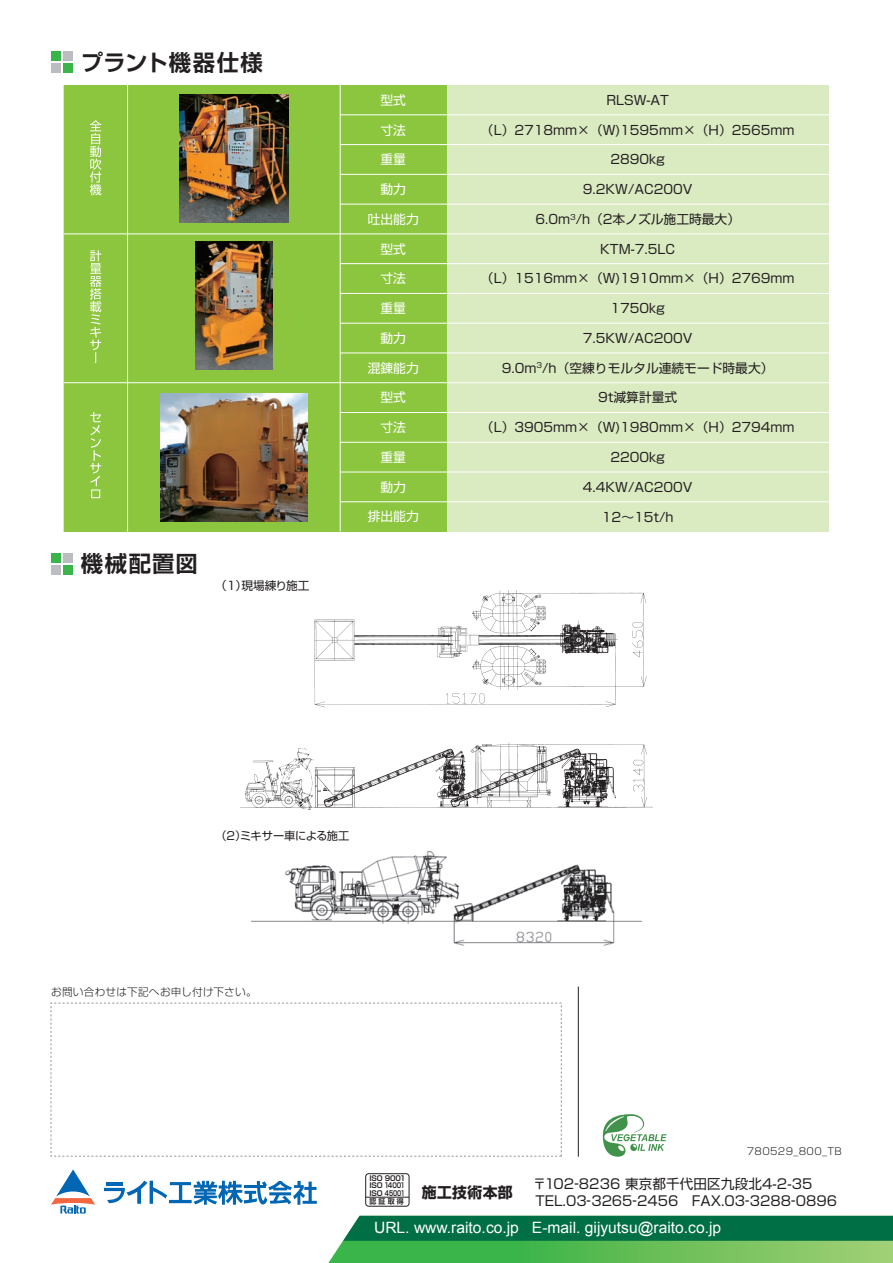
<style>
.page{position:relative;width:893px;height:1263px;background:#fff}
.page>*{position:absolute;margin:0;border:0;box-sizing:border-box;transform-origin:0 0}
.t1{font:700 22.35px "Shin Go Pro De";letter-spacing:.05em;color:#231f20}
.t2{font:15.6px "Arial";color:#fff}
.t3{font:700 14.85px "Shin Go Pro";letter-spacing:.03em;color:#231f20}
.t4{font:13.5px "Shin Go Pro";color:#231f20}
.t5{font:12.75px "Shin Go Pro";color:#231f20}
.t6{font:12.75px "Shin Go Pro";color:#fff}
.t7{font:11.7px "Shin Go Pro";color:#231f20}
.t8{font:11.25px "Shin Go Pro";letter-spacing:-.02em;color:#231f20}
.t9{font:300 10.65px "Shin Go Pro";letter-spacing:.025em;color:#231f20}
.t10{font:300 9.75px "Shin Go Pro";letter-spacing:.04em;color:#231f20}
.t11{font:7.5px "Shin Go Pro";color:#231f20}
.t12{font:700 7.2px/14.4px "Shin Go Pro De";letter-spacing:-.015em;color:#231f20}
.t13{font:700 6.9px "Shin Go Pro De";color:#231f20}
.s1{font-size:12.75px}
</style>
<div class="page">
<div style="left:64px;top:85px;width:765px;height:446px;background:#daeac1"></div>
<div style="left:64px;top:85px;width:382px;height:446px;background:#8bc63e"></div>
<div style="left:51px;top:52px;width:10px;height:9px;background:#3ab54a"></div>
<div style="left:63px;top:52px;width:10px;height:9px;background:#bcbdc0"></div>
<div style="left:51px;top:63px;width:10px;height:10px;background:#bcbdc0"></div>
<div style="left:63px;top:63px;width:10px;height:10px;background:#3ab54a"></div>
<div style="left:51px;top:553px;width:10px;height:10px;background:#3ab54a"></div>
<div style="left:63px;top:553px;width:10px;height:10px;background:#bcbdc0"></div>
<div style="left:51px;top:565px;width:10px;height:10px;background:#bcbdc0"></div>
<div style="left:63px;top:565px;width:10px;height:10px;background:#3ab54a"></div>
<svg style="left:90px;top:120px;width:11px;height:378px"></svg>
<hr style="left:340px;top:114px;width:489px;height:1px;background:#fff">
<hr style="left:340px;top:144px;width:489px;height:1px;background:#fff">
<hr style="left:340px;top:174px;width:489px;height:1px;background:#fff">
<hr style="left:340px;top:204px;width:489px;height:1px;background:#fff">
<hr style="left:64px;top:233px;width:765px;height:1px;background:#fff">
<hr style="left:340px;top:263px;width:489px;height:1px;background:#fff">
<hr style="left:340px;top:293px;width:489px;height:1px;background:#fff">
<hr style="left:340px;top:323px;width:489px;height:1px;background:#fff">
<hr style="left:340px;top:352px;width:489px;height:1px;background:#fff">
<hr style="left:64px;top:382px;width:765px;height:1px;background:#fff">
<hr style="left:340px;top:412px;width:489px;height:1px;background:#fff">
<hr style="left:340px;top:442px;width:489px;height:1px;background:#fff">
<hr style="left:340px;top:472px;width:489px;height:1px;background:#fff">
<hr style="left:340px;top:501px;width:489px;height:1px;background:#fff">
<hr style="left:340px;top:85px;width:1px;height:446px;background:#fff">
<hr style="left:127px;top:85px;width:1px;height:446px;background:#fff">
<img style="left:180px;top:95px;width:108px;height:127px">
<img style="left:196px;top:242px;width:76px;height:128px">
<img style="left:160px;top:394px;width:147px;height:127px">
<img style="left:252px;top:851px;width:389px;height:95px">
<hr style="left:578px;top:986px;width:1px;height:171px;background:#231f20">
<img style="left:240px;top:590px;width:413px;height:220px">
<svg style="left:51px;top:1169px;width:44px;height:44px"></svg>
<svg style="left:104px;top:1180px;width:213px;height:25px"></svg>
<svg style="left:328px;top:1216px;width:565px;height:47px;background:#349752"></svg>
<div style="left:365px;top:1173px;width:44px;height:33px;border:1px solid #231f20;border-radius:3px"></div>
<hr style="left:366px;top:1197px;width:43px;height:1px;background:#231f20">
<svg style="left:603px;top:1114px;width:64px;height:43px"></svg>
<h1 class="t1" style="left:81px;top:44px;width:183px">プラント機器仕様</h1>
<h1 class="t1" style="left:81px;top:546px;width:118px">機械配置図</h1>
<p class="t7" style="left:215px;top:576px;width:96px">（１現場練り施工</p>
<p class="t7" style="left:236px;top:576px;width:13px">）</p>
<p class="t6" style="left:381px;top:89px;width:27px">型式</p>
<p class="t6" style="left:381px;top:119px;width:27px">寸法</p>
<p class="t6" style="left:381px;top:149px;width:27px">重量</p>
<p class="t6" style="left:381px;top:179px;width:27px">動力</p>
<p class="t6" style="left:368px;top:208px;width:53px">吐出能力</p>
<p class="t6" style="left:381px;top:238px;width:27px">型式</p>
<p class="t6" style="left:381px;top:268px;width:27px">寸法</p>
<p class="t6" style="left:381px;top:298px;width:27px">重量</p>
<p class="t6" style="left:381px;top:328px;width:27px">動力</p>
<p class="t6" style="left:368px;top:357px;width:53px">混錬能力</p>
<p class="t6" style="left:381px;top:387px;width:27px">型式</p>
<p class="t6" style="left:381px;top:417px;width:27px">寸法</p>
<p class="t6" style="left:381px;top:447px;width:27px">重量</p>
<p class="t6" style="left:381px;top:476px;width:27px">動力</p>
<p class="t6" style="left:368px;top:506px;width:53px">排出能力</p>
<p class="t5" style="left:606px;top:89px;width:64px">RLSW-AT</p>
<p class="t5" style="left:481px;top:119px;width:315px">（L）2718mm×（W)1595mm×（H）2565mm</p>
<p class="t5" style="left:610px;top:149px;width:56px">2890kg</p>
<p class="t5" style="left:583px;top:179px;width:111px">9.2KW/AC200V</p>
<p class="t5" style="left:582px;top:209px;width:160px">h（2本ノズル施工時最大(</p>
<p class="t5" style="left:535px;top:208px;width:36px">6.0m</p>
<p class="t11" style="left:570px;top:211px;width:14px">3<span class="s1">/</span></p>
<p class="t5" style="left:600px;top:238px;width:76px">KTM-7.5LC</p>
<p class="t5" style="left:481px;top:268px;width:315px">（L）1516mm×（W)1910mm×（H）2769mm</p>
<p class="t5" style="left:610px;top:298px;width:56px">1750kg</p>
<p class="t5" style="left:583px;top:328px;width:111px">7.5KW/AC200V</p>
<p class="t5" style="left:549px;top:357px;width:226px">h（空練りモルタル連続モード時最大(</p>
<p class="t5" style="left:502px;top:357px;width:36px">9.0m</p>
<p class="t11" style="left:537px;top:359px;width:14px">3<span class="s1">/</span></p>
<p class="t5" style="left:598px;top:387px;width:81px">9t減算計量式</p>
<p class="t5" style="left:481px;top:417px;width:315px">（L）3905mm×（W)1980mm×（H）2794mm</p>
<p class="t5" style="left:610px;top:447px;width:56px">2200kg</p>
<p class="t5" style="left:583px;top:476px;width:111px">4.4KW/AC200V</p>
<p class="t5" style="left:602px;top:506px;width:73px">1 2 ～ 1 5 h/t</p>
<p class="t8" style="left:215px;top:827px;width:135px">（２ミキサー車による施工</p>
<p class="t8" style="left:235px;top:827px;width:13px">）</p>
<p class="t9" style="left:51px;top:983px;width:207px">お問い合わせは下記へお申し付け下さい。</p>
<p class="t10" style="left:747px;top:1143px;width:97px">780529_800_TB</p>
<p class="t12" style="left:369px;top:1170px;width:38px">ISO 9001<br>ISO 45001</p>
<p class="t12" style="left:369px;top:1177px;width:37px">ISO 14001</p>
<p class="t13" style="left:369px;top:1196px;width:36px">認証取得</p>
<p class="t3" style="left:422px;top:1181px;width:92px">施工技術本部</p>
<p class="t4" style="left:544px;top:1173px;width:269px">102-8236 東京都千代田区九段北4-2-35</p>
<p class="t4" style="left:533px;top:1173px;width:15px">〒</p>
<p class="t4" style="left:535px;top:1190px;width:144px">TEL.03-3265-2456</p>
<p class="t4" style="left:692px;top:1190px;width:146px">FAX.03-3288-0896</p>
<p class="t2" style="left:374px;top:1218px;width:146px">URL. www.raito.co j p.</p>
<p class="t2" style="left:532px;top:1218px;width:191px">E-mail. gijyutsu@raito.co j p.</p>
</div>
